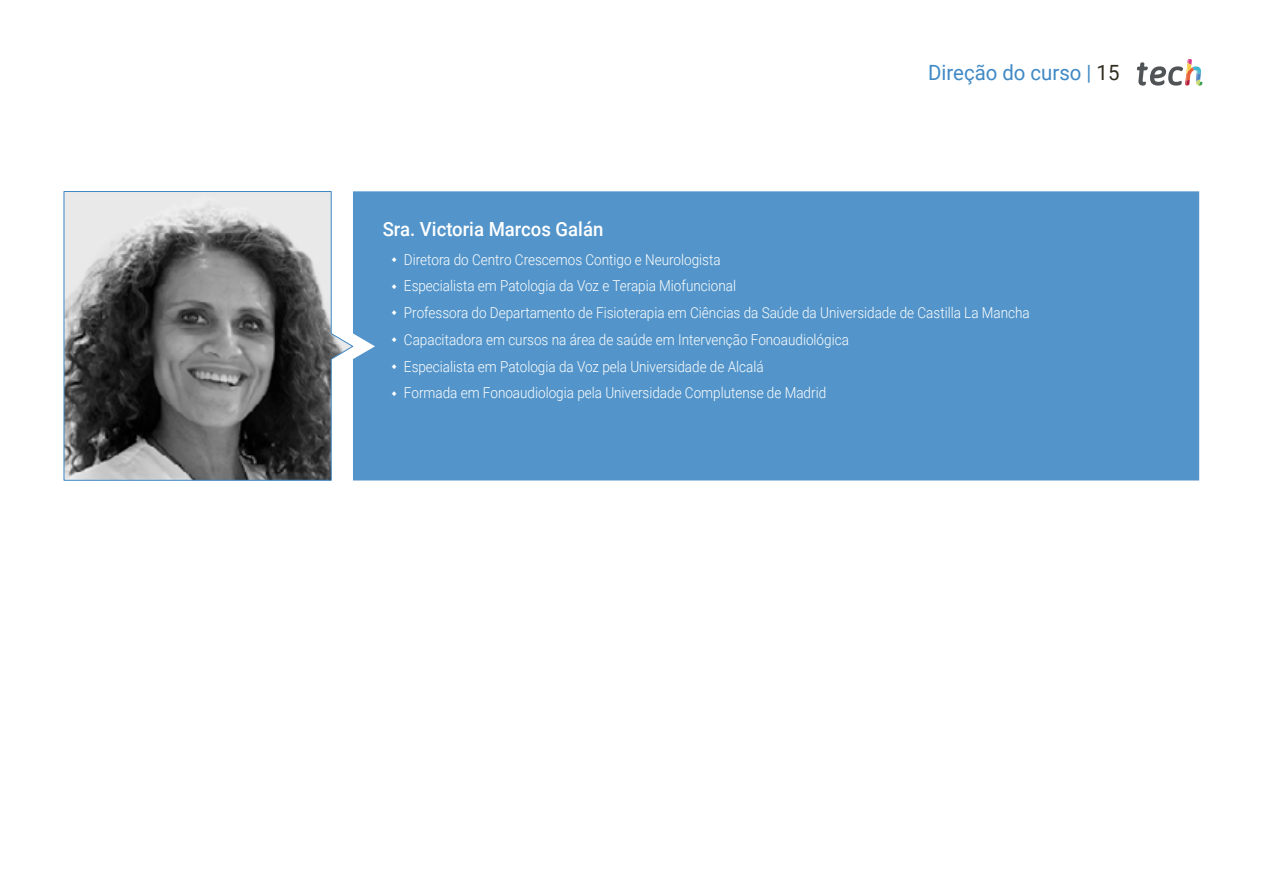
<style>
.page{position:relative;width:1263px;height:893px;background:#fff}
.page>*{position:absolute;margin:0;border:0;box-sizing:border-box;transform-origin:0 0}
.t1{font:21px "Roboto";color:#4089c5}
.t2{font:500 19.5px "Roboto";color:#fff;scale:.95 1}
.t3{font:300 15px/26.7px "Roboto";color:#fff;scale:.9 1}
.s1{color:#312e20}
</style>
<div class="page">
<div style="left:353px;top:191px;width:846px;height:289px;background:#5395ca"></div>
<svg style="left:64px;top:191px;width:289px;height:290px;background:#7d7d7e"></svg>
<svg style="left:1137px;top:59px;width:65px;height:27px"></svg>
<svg style="left:392px;top:257px;width:5px;height:5px"></svg>
<svg style="left:392px;top:284px;width:5px;height:5px"></svg>
<svg style="left:392px;top:310px;width:5px;height:5px"></svg>
<svg style="left:392px;top:337px;width:5px;height:5px"></svg>
<svg style="left:392px;top:364px;width:5px;height:5px"></svg>
<svg style="left:392px;top:391px;width:5px;height:5px"></svg>
<h1 class="t1" style="left:928px;top:57px;width:193px">Direção do curso | <span class="s1">15</span></h1>
<h2 class="t2" style="left:383px;top:215px;width:234px">Sra. Victoria Marcos Galán</h2>
<p class="t3" style="left:404px;top:245px;width:697px">Diretora do Centro Crescemos Contigo e Neurologista<br>Especialista em Patologia da Voz e Terapia Miofuncional<br>Professora do Departamento de Fisioterapia em Ciências da Saúde da Universidade de Castilla La Mancha Capacitadora em cursos na área de saúde em Intervenção Fonoaudiológica<br>Especialista em Patologia da Voz pela Universidade de Alcalá<br>Formada em Fonoaudiologia pela Universidade Complutense de Madrid</p>
</div>
